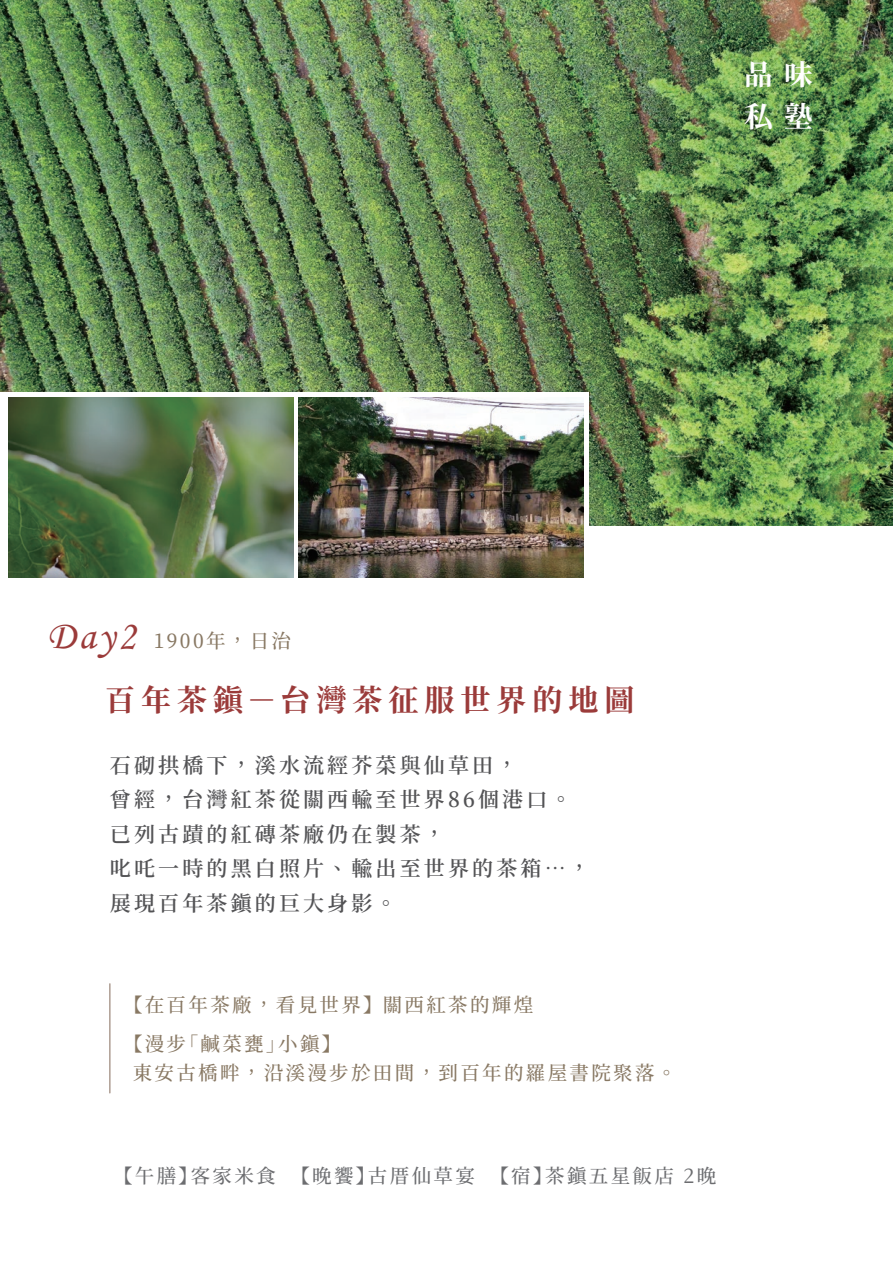
<style>
.page{position:relative;width:893px;height:1263px;background:#fff}
.page>*{position:absolute;margin:0;border:0;box-sizing:border-box;transform-origin:0 0}
.t1{font:30px "Gen Yo Min TW B";letter-spacing:.2em;color:#9b3b3a}
.t2{font:28.65px/42px "Gen Yo Min TW B";color:#fff}
.t3{font:600 21px/34.5px "Gen Yo Min TW";letter-spacing:.15em;color:#535355}
.t4{font:19.5px/39px "Gen Yo Min TW M";letter-spacing:.12em;color:#887863}
.t5{font:19.5px "Gen Yo Min TW M";letter-spacing:.12em;color:#6c6d70}
.s1{font-family:"Monotype Corsiva";font-size:40.5px;color:#9b3b3a}
</style>
<div class="page">
<img style="left:0;top:0;width:893px;height:525px">
<div style="left:0;top:392px;width:589px;height:169px;background:#fff"></div>
<img style="left:8px;top:398px;width:285px;height:179px">
<hr style="left:109px;top:983px;width:1px;height:110px;background:#9b8679">
<img style="left:298px;top:398px;width:285px;height:179px">
<h2 class="t2" style="left:744px;top:54px;width:70px">品味私塾</h2>
<p class="t4" style="left:47px;top:622px;width:245px"><span class="s1">Day2</span> 1900年，日治</p>
<h1 class="t1" style="left:105px;top:683px;width:531px">百年茶鎭－台灣茶征服世界的地圖</h1>
<p class="t3" style="left:110px;top:748px;width:481px">石砌拱橋下，溪水流經芥菜與仙草田，<br>曾經，台灣紅茶從關西輸至世界86個港口。已列古蹟的紅磚茶廠仍在製茶，<br>叱吒一時的黑白照片、輸出至世界的茶箱…，展現百年茶鎭的巨大身影。</p>
<p class="t4" style="left:133px;top:986px;width:402px">【在百年茶廠，看見世界】 關西紅茶的輝煌【漫步「鹹菜甕」小鎭】</p>
<p class="t4" style="left:133px;top:1054px;width:545px">東安古橋畔，沿溪漫步於田間，到百年的羅屋書院聚落。</p>
<p class="t5" style="left:123px;top:1164px;width:595px">【午膳】客家米食 【晚饗】古厝仙草宴 【宿】茶鎭五星飯店 2晚</p>
</div>
